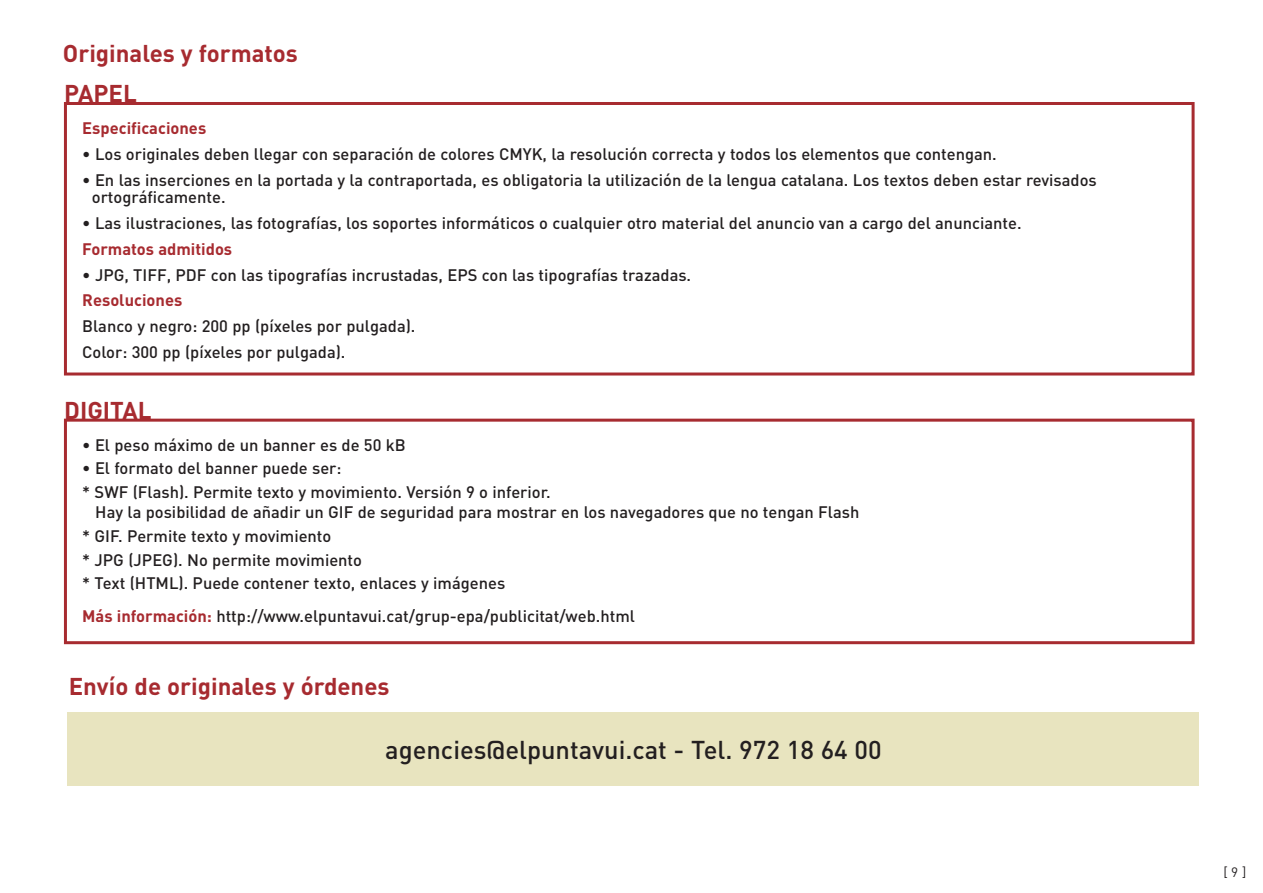
<style>
.page{position:relative;width:1263px;height:893px;background:#fff}
.page>*{position:absolute;margin:0;border:0;box-sizing:border-box;transform-origin:0 0}
.t1{font:500 25.5px "DIN";color:#231f20}
.t2{font:700 24px "DIN";color:#a72b30}
.t3{font:500 16.5px/23.5px "DIN";color:#231f20}
.t4{font:700 16.5px "DIN";color:#a72b30}
.t5{font:13.5px "DIN";color:#231f20}
.s1{font-weight:700;color:#a72b30}
</style>
<div class="page">
<div style="left:64px;top:102px;width:1130px;height:273px;border:3px solid #a72b30"></div>
<div style="left:68px;top:712px;width:1131px;height:74px;background:#e8e4bf"></div>
<div style="left:64px;top:419px;width:1130px;height:225px;border:3px solid #a72b30"></div>
<h2 class="t2" style="left:63px;top:39px;width:236px">Originales y formatos</h2>
<h2 class="t2" style="left:64px;top:80px;width:74px">PAPEL</h2>
<p class="t4" style="left:82px;top:119px;width:126px">Especificaciones</p>
<p class="t3" style="left:82px;top:143px;width:916px">• Los originales deben llegar con separación de colores CMYK, la resolución correcta y todos los elementos que contengan.</p>
<p class="t3" style="left:92px;top:172px;width:1006px;line-height:17.2px;text-indent:-10px">• En las inserciones en la portada y la contraportada, es obligatoria la utilización de la lengua catalana. Los textos deben estar revisados ortográficamente.</p>
<p class="t3" style="left:82px;top:212px;width:941px">• Las ilustraciones, las fotografías, los soportes informáticos o cualquier otro material del anuncio van a cargo del anunciante.</p>
<p class="t4" style="left:82px;top:239px;width:152px">Formatos admitidos</p>
<p class="t3" style="left:82px;top:263px;width:610px">• JPG, TIFF, PDF con las tipografías incrustadas, EPS con las tipografías trazadas.</p>
<p class="t4" style="left:82px;top:291px;width:102px">Resoluciones</p>
<p class="t3" style="left:82px;top:313px;width:335px;line-height:25.8px">Blanco y negro: 200 pp (píxeles por pulgada).<br>Color: 300 pp (píxeles por pulgada).</p>
<h2 class="t2" style="left:64px;top:397px;width:89px">DIGITAL</h2>
<p class="t3" style="left:82px;top:433px;width:325px">• El peso máximo de un banner es de 50 kB</p>
<p class="t3" style="left:82px;top:457px;width:470px">• El formato del banner puede ser:<br>* SWF (Flash). Permite texto y movimiento. Versión 9 o inferior.</p>
<p class="t3" style="left:82px;top:501px;width:779px;text-indent:13px">Hay la posibilidad de añadir un GIF de seguridad para mostrar en los navegadores que no tengan Flash * GIF. Permite texto y movimiento<br>* JPG (JPEG). No permite movimiento<br>* Text (HTML). Puede contener texto, enlaces y imágenes</p>
<p class="t3" style="left:82px;top:604px;width:554px"><span class="s1">Más información:</span> http://www.elpuntavui.cat/grup-epa/publicitat/web.html</p>
<h2 class="t2" style="left:69px;top:673px;width:322px">Envío de originales y órdenes</h2>
<h1 class="t1" style="left:385px;top:736px;width:498px">agencies@elpuntavui.cat - Tel. 972 18 64 00</h1>
<p class="t5" style="left:1223px;top:865px;width:24px">[ 9 ]</p>
</div>
